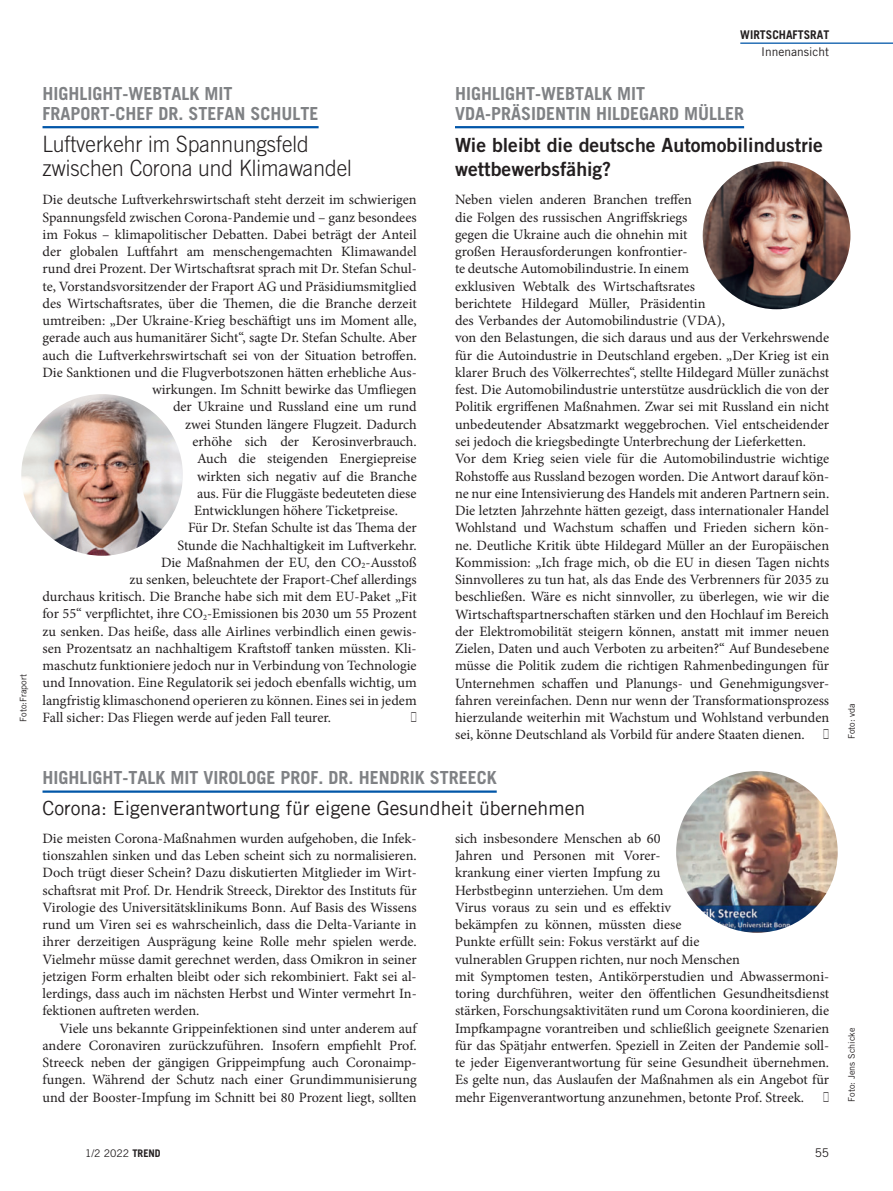
<style>
.page{position:relative;width:893px;height:1191px;background:#fff}
.page>*{position:absolute;margin:0;border:0;box-sizing:border-box;transform-origin:0 0}
.t1{font:300 22.5px/24px "Trade Gothic";color:#231f20;scale:.93 1}
.t2{font:19.5px/24px "Trade Gothic Bold 2";color:#231f20}
.t3{font:19.5px "Trade Gothic LT";color:#231f20}
.t4{font:700 18px/19.5px "Trade Gothic";color:#808285}
.t5{font:14.25px/17.2px "Minion Pro";color:#231f20}
.t6{font:14.25px "European Pi Three";color:#231f20;scale:.5 1}
.t7{font:12px "Trade Gothic";color:#231f20}
.t8{font:700 12px "Trade Gothic";color:#231f20}
.t9{font:10.5px "Trade Gothic";color:#231f20}
.t10{font:9px "Trade Gothic";color:#231f20}
.s1{font-weight:700}
</style>
<div class="page">
<hr style="left:740px;top:43px;width:153px;height:1px;background:#0156a8">
<hr style="left:43px;top:126px;width:276px;height:2px;background:#0156a8">
<hr style="left:43px;top:790px;width:454px;height:2px;background:#0156a8">
<img style="left:21px;top:394px;width:162px;height:162px;border-radius:81px">
<img style="left:703px;top:161px;width:147px;height:148px;border-radius:74px">
<hr style="left:455px;top:126px;width:289px;height:2px;background:#0156a8">
<img style="left:676px;top:771px;width:162px;height:161px;border-radius:81px">
<p class="t10" style="left:18px;top:722px;width:49px;rotate:-90deg">Foto:Fraport</p>
<p class="t4" style="left:43px;top:84px;width:278px">HIGHLIGHT-WEBTALK MIT<br>FRAPORT-CHEF DR. STEFAN SCHULTE</p>
<h1 class="t1" style="left:43px;top:132px;width:334px">Luftverkehr im Spannungsfeld zwischen Corona und Klimawandel</h1>
<p class="t5" style="left:43px;top:191px;width:376px">Die deutsche Luftverkehrswirtschaft steht derzeit im schwierigen</p>
<p class="t5" style="left:43px;top:208px;width:376px">Spannungsfeld zwischen Corona-Pandemie und – ganz besondees</p>
<p class="t5" style="left:43px;top:226px;width:376px">im Fokus – klimapolitischer Debatten. Dabei beträgt der Anteil</p>
<p class="t5" style="left:43px;top:243px;width:376px">der globalen Luftfahrt am menschengemachten Klimawandel</p>
<p class="t5" style="left:43px;top:260px;width:376px">rund drei Prozent. Der Wirtschaftsrat sprach mit Dr. Stefan Schul-</p>
<p class="t5" style="left:43px;top:277px;width:376px">te, Vorstandsvorsitzender der Fraport AG und Präsidiumsmitglied</p>
<p class="t5" style="left:43px;top:295px;width:376px">des Wirtschaftsrates, über die Themen, die die Branche derzeit</p>
<p class="t5" style="left:43px;top:312px;width:376px">umtreiben: „Der Ukraine-Krieg beschäftigt uns im Moment alle,</p>
<p class="t5" style="left:43px;top:329px;width:376px">gerade auch aus humanitärer Sicht“, sagte Dr. Stefan Schulte. Aber</p>
<p class="t5" style="left:43px;top:346px;width:376px">auch die Luftverkehrswirtschaft sei von der Situation betroffen.</p>
<p class="t5" style="left:43px;top:364px;width:376px">Die Sanktionen und die Flugverbotszonen hätten erhebliche Aus-</p>
<p class="t5" style="left:152px;top:381px;width:266px">wirkungen. Im Schnitt bewirke das Umfliegen</p>
<p class="t5" style="left:173px;top:398px;width:245px">der Ukraine und Russland eine um rund</p>
<p class="t5" style="left:185px;top:415px;width:233px">zwei Stunden längere Flugzeit. Dadurch</p>
<p class="t5" style="left:193px;top:433px;width:226px">erhöhe sich der Kerosinverbrauch.</p>
<p class="t5" style="left:197px;top:450px;width:221px">Auch die steigenden Energiepreise</p>
<p class="t5" style="left:197px;top:467px;width:221px">wirkten sich negativ auf die Branche</p>
<p class="t5" style="left:197px;top:484px;width:221px">aus. Für die Fluggäste bedeuteten diese</p>
<p class="t5" style="left:194px;top:502px;width:206px">Entwicklungen höhere Ticketpreise.</p>
<p class="t5" style="left:188px;top:519px;width:230px">Für Dr. Stefan Schulte ist das Thema der</p>
<p class="t5" style="left:178px;top:536px;width:241px">Stunde die Nachhaltigkeit im Luftverkehr.</p>
<p class="t5" style="left:161px;top:553px;width:257px">Die Maßnahmen der EU, den CO<sub>2</sub>-Ausstoß</p>
<p class="t5" style="left:130px;top:571px;width:289px">zu senken, beleuchtete der Fraport-Chef allerdings</p>
<p class="t5" style="left:43px;top:588px;width:376px">durchaus kritisch. Die Branche habe sich mit dem EU-Paket „Fit</p>
<p class="t5" style="left:43px;top:605px;width:376px">for 55“ verpflichtet, ihre CO<sub>2</sub>-Emissionen bis 2030 um 55 Prozent</p>
<p class="t5" style="left:43px;top:622px;width:376px">zu senken. Das heiße, dass alle Airlines verbindlich einen gewis-</p>
<p class="t5" style="left:43px;top:640px;width:376px">sen Prozentsatz an nachhaltigem Kraftstoff tanken müssten. Kli-</p>
<p class="t5" style="left:43px;top:657px;width:376px">maschutz funktioniere jedoch nur in Verbindung von Technologie</p>
<p class="t5" style="left:43px;top:674px;width:376px">und Innovation. Eine Regulatorik sei jedoch ebenfalls wichtig, um</p>
<p class="t5" style="left:43px;top:691px;width:376px">langfristig klimaschonend operieren zu können. Eines sei in jedem</p>
<p class="t5" style="left:43px;top:709px;width:290px">Fall sicher: Das Fliegen werde auf jeden Fall teurer.</p>
<p class="t6" style="left:411px;top:707px;width:13px">l</p>
<p class="t8" style="left:740px;top:27px;width:90px">WIRTSCHAFTSRAT</p>
<p class="t7" style="left:761px;top:44px;width:70px">Innenansicht</p>
<p class="t4" style="left:455px;top:84px;width:291px">HIGHLIGHT-WEBTALK MIT<br>VDA-PRÄSIDENTIN HILDEGARD MÜLLER</p>
<h2 class="t2" style="left:455px;top:133px;width:370px">Wie bleibt die deutsche Automobilindustrie wettbewerbsfähig?</h2>
<p class="t5" style="left:455px;top:191px;width:376px">Neben vielen anderen Branchen treffen<br>die Folgen des russischen Angriffskriegs<br>gegen die Ukraine auch die ohnehin mit<br>großen Herausforderungen konfrontier-<br>te deutsche Automobilindustrie. In einem<br>exklusiven Webtalk des Wirtschaftsrates<br>berichtete Hildegard Müller, Präsidentin<br>des Verbandes der Automobilindustrie (VDA),<br>von den Belastungen, die sich daraus und aus der Verkehrswende für die Autoindustrie in Deutschland ergeben. „Der Krieg ist ein klarer Bruch des Völkerrechtes“, stellte Hildegard Müller zunächst fest. Die Automobilindustrie unterstütze ausdrücklich die von der Politik ergriffenen Maßnahmen. Zwar sei mit Russland ein nicht unbedeutender Absatzmarkt weggebrochen. Viel entscheidender sei jedoch die kriegsbedingte Unterbrechung der Lieferketten.<br>Vor dem Krieg seien viele für die Automobilindustrie wichtige Rohstoffe aus Russland bezogen worden. Die Antwort darauf kön&shy;ne nur eine Intensivierung des Handels mit anderen Partnern sein.<br>Die letzten Jahrzehnte hätten gezeigt, dass internationaler Handel Wohlstand und Wachstum schaffen und Frieden sichern kön&shy;ne. Deutliche Kritik übte Hildegard Müller an der Europäischen Kommission: „Ich frage mich, ob die EU in diesen Tagen nichts Sinnvolleres zu tun hat, als das Ende des Verbrenners für 2035 zu beschließen. Wäre es nicht sinnvoller, zu überlegen, wie wir die Wirtschaftspartnerschaften stärken und den Hochlauf im Bereich der Elektromobilität steigern können, anstatt mit immer neuen Zielen, Daten und auch Verboten zu arbeiten?“ Auf Bundesebene müsse die Politik zudem die richtigen Rahmenbedingungen für Unternehmen schaffen und Planungs- und Genehmigungsver&shy;fahren vereinfachen. Denn nur wenn der Transformationsprozess hierzulande weiterhin mit Wachstum und Wohlstand verbunden sei, könne Deutschland als Vorbild für andere Staaten dienen.</p>
<p class="t6" style="left:823px;top:725px;width:13px">l</p>
<p class="t4" style="left:43px;top:767px;width:456px">HIGHLIGHT-TALK MIT VIROLOGE PROF. DR. HENDRIK STREECK</p>
<h2 class="t3" style="left:43px;top:796px;width:544px">Corona: Eigenverantwortung für eigene Gesundheit übernehmen</h2>
<p class="t5" style="left:455px;top:829px;width:376px">sich insbesondere Menschen ab 60<br>Jahren und Personen mit Vorer-<br>krankung einer vierten Impfung zu<br>Herbstbeginn unterziehen. Um dem<br>Virus voraus zu sein und es effektiv<br>bekämpfen zu können, müssten diese<br>Punkte erfüllt sein: Fokus verstärkt auf die<br>vulnerablen Gruppen richten, nur noch Menschen<br>mit Symptomen testen, Antikörperstudien und Abwassermoni&shy;toring durchführen, weiter den öffentlichen Gesundheitsdienst stärken, Forschungsaktivitäten rund um Corona koordinieren, die Impfkampagne vorantreiben und schließlich geeignete Szenarien für das Spätjahr entwerfen. Speziell in Zeiten der Pandemie soll&shy;te jeder Eigenverantwortung für seine Gesundheit übernehmen.<br>Es gelte nun, das Auslaufen der Maßnahmen als ein Angebot für mehr Eigenverantwortung anzunehmen, betonte Prof. Streek.</p>
<p class="t5" style="left:43px;top:829px;width:376px;text-align:justify">Die meisten Corona-Maßnahmen wurden aufgehoben, die Infek&shy;tionszahlen sinken und das Leben scheint sich zu normalisieren.<br>Doch trügt dieser Schein? Dazu diskutierten Mitglieder im Wirt&shy;schaftsrat mit Prof. Dr. Hendrik Streeck, Direktor des Instituts für Virologie des Universitätsklinikums Bonn. Auf Basis des Wissens rund um Viren sei es wahrscheinlich, dass die Delta-Variante in ihrer derzeitigen Ausprägung keine Rolle mehr spielen werde.<br>Vielmehr müsse damit gerechnet werden, dass Omikron in seiner jetzigen Form erhalten bleibt oder sich rekombiniert. Fakt sei al&shy;lerdings, dass auch im nächsten Herbst und Winter vermehrt In&shy;fektionen auftreten werden.</p>
<p class="t5" style="left:43px;top:1019px;width:376px;text-align:justify;text-indent:17px">Viele uns bekannte Grippeinfektionen sind unter anderem auf andere Coronaviren zurückzuführen. Insofern empfiehlt Prof.<br>Streeck neben der gängigen Grippeimpfung auch Coronaimp&shy;fungen. Während der Schutz nach einer Grundimmunisierung und der Booster-Impfung im Schnitt bei 80 Prozent liegt, sollten</p>
<p class="t6" style="left:823px;top:1087px;width:13px">l</p>
<p class="t9" style="left:85px;top:1146px;width:77px">1/2 2022 <span class="s1">TREND</span></p>
<p class="t7" style="left:815px;top:1145px;width:16px">55</p>
<p class="t10" style="left:846px;top:739px;width:37px;rotate:-90deg">Foto: vda</p>
<p class="t10" style="left:846px;top:1101px;width:75px;rotate:-90deg">Foto: Jens Schicke</p>
</div>
